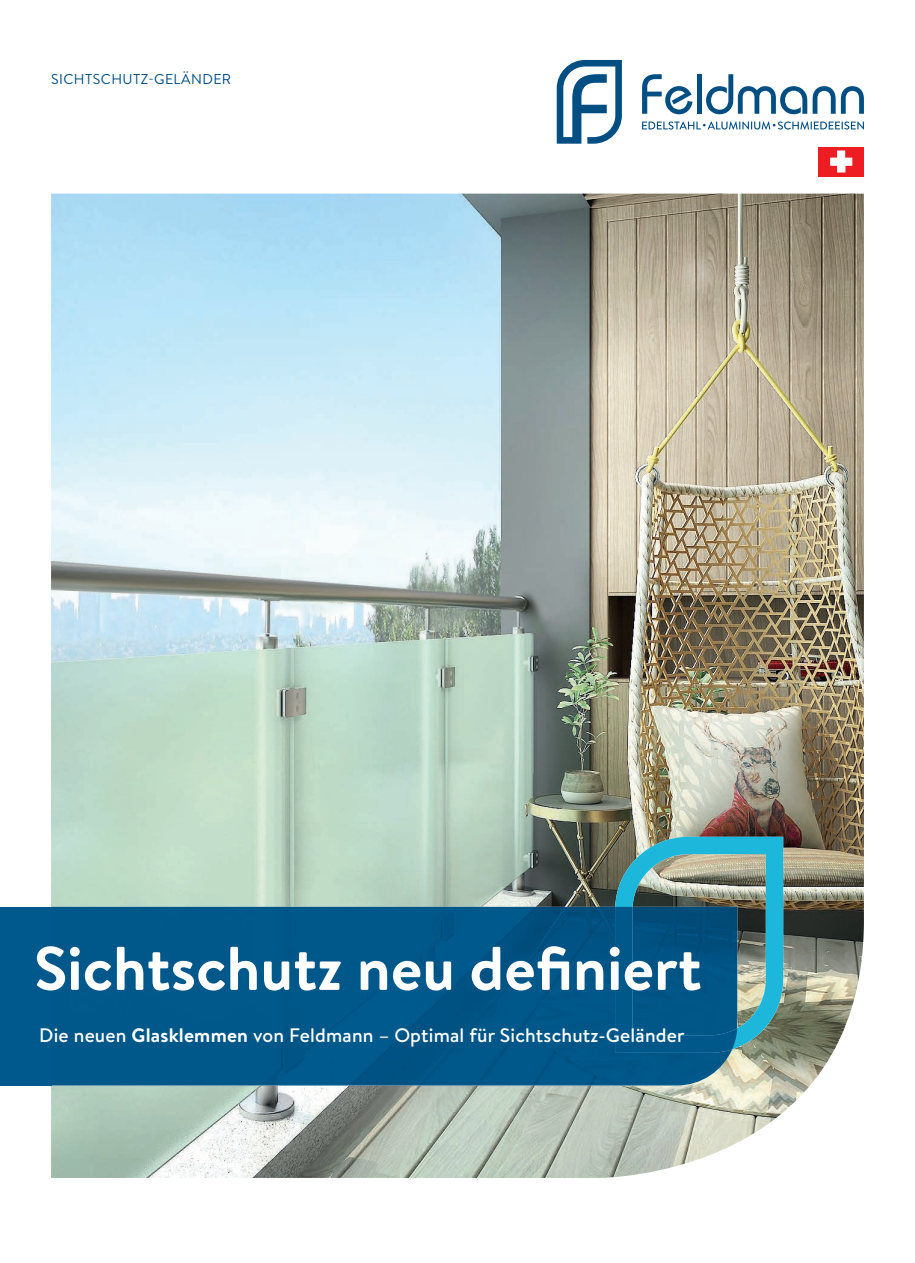
<style>
.page{position:relative;width:915px;height:1263px;background:#fff}
.page>*{position:absolute;margin:0;border:0;box-sizing:border-box;transform-origin:0 0}
.t1{font:700 61.5px "Brandon Text";color:#fff}
.t2{font:500 19.5px "Brandon Text";letter-spacing:.01em;color:#fff}
.t3{font:14.25px "Brandon Text";letter-spacing:.03em;color:#004e82}
.s1{font-weight:700}
</style>
<div class="page">
<img style="left:51px;top:194px;width:812px;height:984px">
<div style="left:0;top:907px;width:51px;height:178px;background:#00598c"></div>
<div style="left:51px;top:907px;width:686px;height:178px;background:#005789"></div>
<svg style="left:615px;top:837px;width:168px;height:216px;background:#347991"></svg>
<svg style="left:642px;top:74px;width:50px;height:40px"></svg>
<div style="left:696px;top:74px;width:5px;height:40px;background:#004e82"></div>
<svg style="left:706px;top:74px;width:157px;height:40px"></svg>
<svg style="left:642px;top:121px;width:221px;height:9px"></svg>
<svg style="left:556px;top:60px;width:65px;height:84px"></svg>
<div style="left:818px;top:147px;width:45px;height:29px;background:#ee1d23"></div>
<svg style="left:830px;top:151px;width:21px;height:21px"></svg>
<p class="t3" style="left:51px;top:69px;width:181px">SICHTSCHUTZ-GELÄNDER</p>
<h1 class="t1" style="left:34px;top:926px;width:669px">Sichtschutz neu definiert</h1>
<p class="t2" style="left:39px;top:1021px;width:646px">Die neuen <span class="s1">Glasklemmen</span> von Feldmann – Optimal für Sichtschutz-Geländer</p>
</div>
